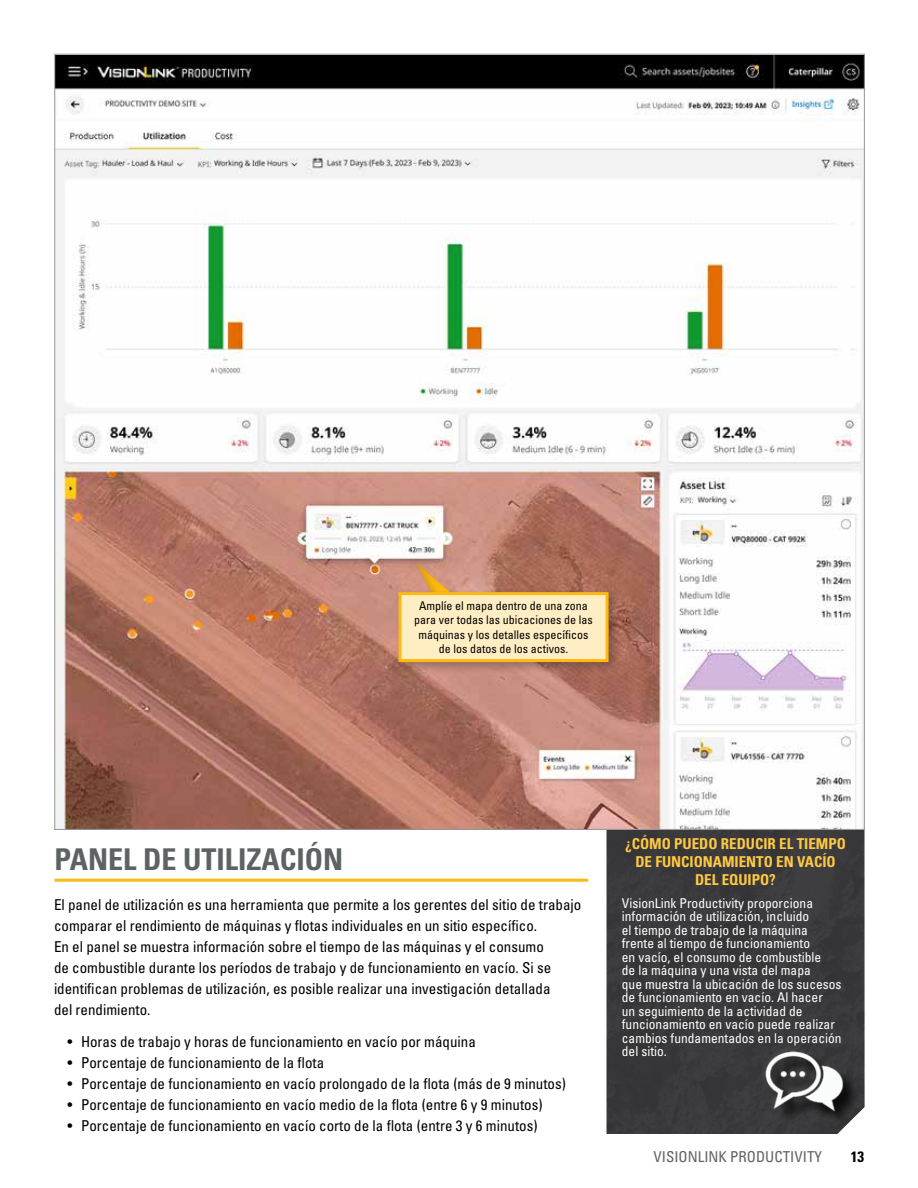
<style>
.page{position:relative;width:918px;height:1188px;background:#fff}
.page>*{position:absolute;margin:0;border:0;box-sizing:border-box;transform-origin:0 0}
.t1{font:700 condensed 30px "Univers LT Std";color:#5e6263}
.t2{font:condensed 15px/21px "Univers LT Std";color:#000}
.t3{font:700 condensed 15px/18px "Univers LT Std";color:#fec842;text-align:center}
.t4{font:condensed 15px "Univers LT Std";color:#5e6263}
.t5{font:700 condensed 15px "Univers LT Std";color:#000}
.t6{font:condensed 13.5px/13.5px "Univers LT Std";color:#fff}
.t7{font:condensed 12px/14.4px "Univers LT Std";color:#000;text-align:center}
</style>
<div class="page">
<hr style="left:55px;top:879px;width:533px;height:3px;background:#fdba12">
<div style="left:607px;top:830px;width:258px;height:304px;background:#3a393b"></div>
<div style="left:769px;top:1054px;width:91px;height:74px;background:#000;opacity:.75"></div>
<img style="left:757px;top:1043px;width:92px;height:79px">
<img style="left:57px;top:56px;width:806px;height:772px">
<svg style="left:398px;top:549px;width:90px;height:40px;background:#d29f89"></svg>
<div style="left:395px;top:589px;width:226px;height:86px;background:#000;opacity:.25"></div>
<div style="left:400px;top:594px;width:207px;height:67px;background:#ffeec4"></div>
<div style="left:399px;top:592px;width:210px;height:70px;border:3px solid #fdba12"></div>
<p class="t7" style="left:414px;top:598px;width:180px">Amplíe el mapa dentro de una zona para ver todas las ubicaciones de las máquinas y los detalles específicos de los datos de los activos.</p>
<h1 class="t1" style="left:55px;top:841px;width:290px">PANEL DE UTILIZACIÓN</h1>
<p class="t3" style="left:625px;top:835px;width:222px">¿CÓMO PUEDO REDUCIR EL TIEMPO<br>DE FUNCIONAMIENTO EN VACÍO<br>DEL EQUIPO?</p>
<p class="t6" style="left:622px;top:896px;width:221px">VisionLink Productivity proporciona información de utilización, incluido<br>el tiempo de trabajo de la máquina frente al tiempo de funcionamiento<br>en vacío, el consumo de combustible<br>de la máquina y una vista del mapa<br>que muestra la ubicación de los sucesos de funcionamiento en vacío. Al hacer<br>un seguimiento de la actividad de funcionamiento en vacío puede realizar cambios fundamentados en la operación del sitio.</p>
<p class="t2" style="left:54px;top:894px;width:529px">El panel de utilización es una herramienta que permite a los gerentes del sitio de trabajo comparar el rendimiento de máquinas y flotas individuales en un sitio específico.<br>En el panel se muestra información sobre el tiempo de las máquinas y el consumo<br>de combustible durante los períodos de trabajo y de funcionamiento en vacío. Si se identifican problemas de utilización, es posible realizar una investigación detallada<br>del rendimiento.</p>
<p class="t2" style="left:68px;top:1031px;width:410px">• Horas de trabajo y horas de funcionamiento en vacío por máquina</p>
<p class="t2" style="left:68px;top:1052px;width:258px">• Porcentaje de funcionamiento de la flota</p>
<p class="t2" style="left:68px;top:1073px;width:500px">• Porcentaje de funcionamiento en vacío prolongado de la flota (más de 9 minutos)</p>
<p class="t2" style="left:68px;top:1094px;width:477px">• Porcentaje de funcionamiento en vacío medio de la flota (entre 6 y 9 minutos)</p>
<p class="t2" style="left:68px;top:1115px;width:472px">• Porcentaje de funcionamiento en vacío corto de la flota (entre 3 y 6 minutos)</p>
<p class="t4" style="left:654px;top:1147px;width:170px">VISIONLINK PRODUCTIVITY</p>
<p class="t5" style="left:851px;top:1147px;width:15px">13</p>
</div>
